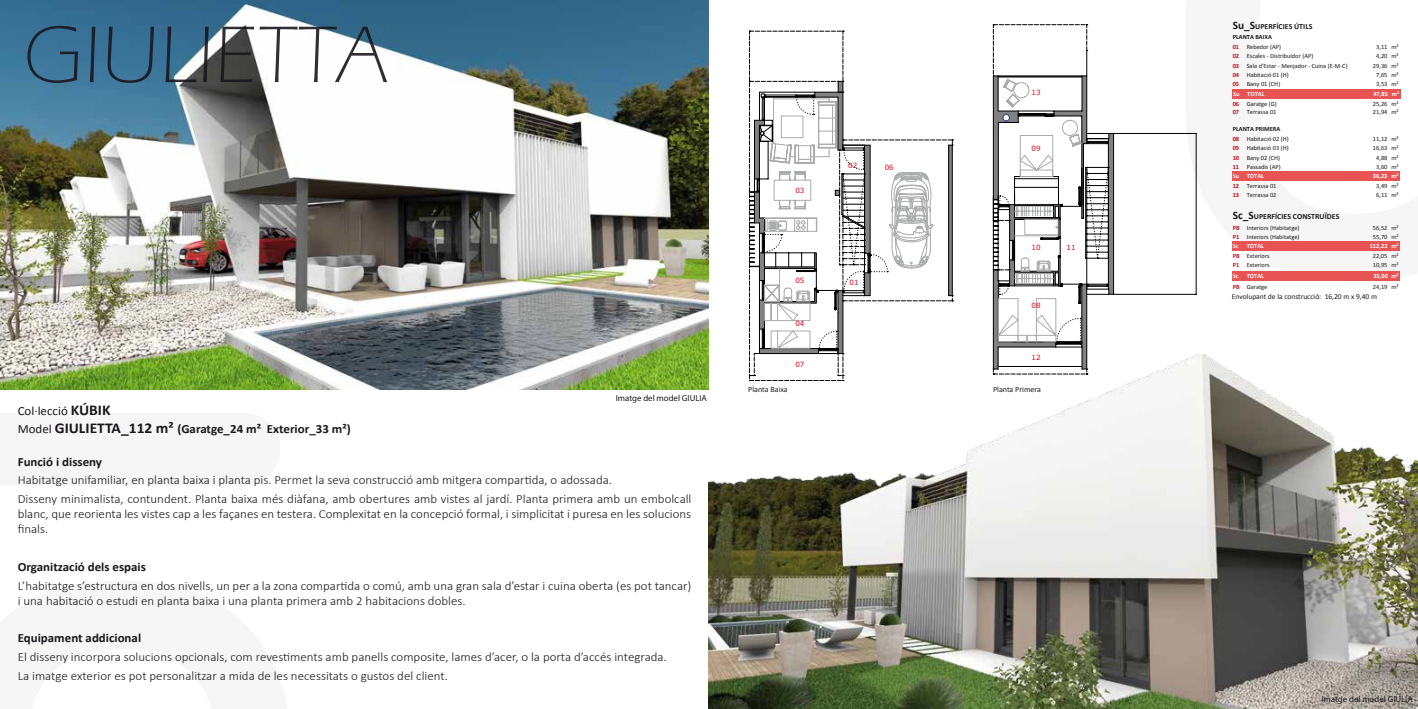
<style>
.page{position:relative;width:1418px;height:709px;background:#fff}
.page>*{position:absolute;margin:0;border:0;box-sizing:border-box;transform-origin:0 0}
.t1{font:300 83.12px "Eras ITC";color:#1a171c}
.t2{font:300 12.5px/18.8px "Calibri";color:#1a171c;scale:1.04 1}
.t3{font:700 12.5px/18px "Calibri";color:#1a171c;scale:1.04 1}
.t4{font:8.75px "Myriad Pro";color:#1a171c}
.t5{font:8px "Calibri";color:#1a171c}
.t6{font:700 7.88px "Calibri";color:#1a171c}
.t7{font:7.5px "Calibri";color:#1a171c}
.t8{font:7.12px "Verdana";color:#e2001a}
.t9{font:6.38px "Calibri";color:#1a171c}
.t10{font:700 6.38px "Calibri";color:#fff}
.t11{font:700 6.38px "Calibri";color:#1a171c}
.s1{font-weight:400}
.s2{font-size:15px}
.s3{font-size:11.38px}
.s4{font-weight:700;color:#bf0c1d}
</style>
<div class="page">
<svg style="left:1186px;top:89px;width:215px;height:192px"></svg>
<hr style="left:1195px;top:133px;width:1px;height:161px;background:#000">
<hr style="left:1113px;top:294px;width:83px;height:1px;background:#000">
<hr style="left:1113px;top:133px;width:83px;height:1px;background:#000">
<svg style="left:993px;top:24px;width:121px;height:330px"></svg>
<svg style="left:749px;top:31px;width:204px;height:323px"></svg>
<div style="left:1232px;top:89px;width:14px;height:10px;background:#e85354"></div>
<div style="left:1245px;top:89px;width:116px;height:10px;background:#e85354"></div>
<div style="left:1360px;top:89px;width:29px;height:10px;background:#e85354"></div>
<div style="left:1389px;top:89px;width:11px;height:10px;background:#e85354"></div>
<div style="left:1231px;top:171px;width:14px;height:10px;background:#e85354"></div>
<div style="left:1245px;top:171px;width:115px;height:10px;background:#e85354"></div>
<div style="left:1360px;top:171px;width:28px;height:10px;background:#e85354"></div>
<div style="left:1388px;top:171px;width:11px;height:10px;background:#e85354"></div>
<div style="left:1231px;top:272px;width:14px;height:9px;background:#e85354"></div>
<div style="left:1245px;top:272px;width:115px;height:9px;background:#e85354"></div>
<div style="left:1360px;top:272px;width:28px;height:9px;background:#e85354"></div>
<div style="left:1388px;top:272px;width:11px;height:9px;background:#e85354"></div>
<div style="left:1231px;top:241px;width:14px;height:10px;background:#e85354"></div>
<div style="left:1245px;top:241px;width:115px;height:10px;background:#e85354"></div>
<div style="left:1360px;top:241px;width:28px;height:10px;background:#e85354"></div>
<div style="left:1388px;top:241px;width:11px;height:10px;background:#e85354"></div>
<img style="left:0;top:0;width:709px;height:390px">
<img style="left:709px;top:354px;width:708px;height:355px">
<h1 class="t1" style="left:23px;top:9px;width:368px">GIULIETTA</h1>
<p class="t4" style="left:615px;top:392px;width:93px">Imatge del model GIULIA</p>
<p class="t3" style="left:18px;top:401px;width:322px"><span class="s1">Col·lecció</span> <span class="s2">KÚBIK<br></span><span class="s1">Model</span> <span class="s2">GIULIETTA_112 m²</span> (Garatge_24 m² Exterior_33 m²)</p>
<p class="t3" style="left:18px;top:452px;width:83px">Funció i disseny</p>
<p class="t2" style="left:18px;top:471px;width:649px">Habitatge unifamiliar, en planta baixa i planta pis. Permet la seva construcció amb mitgera compartida, o adossada.<br>Disseny minimalista, contundent. Planta baixa més diàfana, amb obertures amb vistes al jardí. Planta primera amb un embolcall</p>
<p class="t2" style="left:18px;top:506px;width:649px;line-height:15px">blanc, que reorienta les vistes cap a les façanes en testera. Complexitat en la concepció formal, i simplicitat i puresa en les solucions finals.</p>
<p class="t3" style="left:18px;top:557px;width:125px">Organització dels espais</p>
<p class="t2" style="left:18px;top:577px;width:649px;line-height:15px">L’habitatge s’estructura en dos nivells, un per a la zona compartida o comú, amb una gran sala d’estar i cuina oberta (es pot tancar) i una habitació o estudi en planta baixa i una planta primera amb 2 habitacions dobles.</p>
<p class="t3" style="left:18px;top:629px;width:120px">Equipament addicional</p>
<p class="t2" style="left:18px;top:647px;width:625px">El disseny incorpora solucions opcionals, com revestiments amb panells composite, lames d’acer, o la porta d’accés integrada.<br>La imatge exterior es pot personalitzar a mida de les necessitats o gustos del client.</p>
<p class="t8" style="left:795px;top:186px;width:11px">03</p>
<p class="t8" style="left:795px;top:276px;width:11px">05</p>
<p class="t8" style="left:795px;top:318px;width:11px">04</p>
<p class="t5" style="left:748px;top:384px;width:41px">Planta Baixa</p>
<p class="t8" style="left:795px;top:359px;width:11px">07</p>
<p class="t8" style="left:848px;top:161px;width:11px">02</p>
<p class="t8" style="left:884px;top:162px;width:11px">06</p>
<p class="t8" style="left:849px;top:277px;width:11px">01</p>
<p class="t8" style="left:1031px;top:87px;width:11px">13</p>
<p class="t8" style="left:1031px;top:143px;width:11px">09</p>
<p class="t8" style="left:1031px;top:242px;width:11px">10</p>
<p class="t8" style="left:1066px;top:242px;width:11px">11</p>
<p class="t8" style="left:1031px;top:300px;width:11px">08</p>
<p class="t8" style="left:1031px;top:352px;width:11px">12</p>
<p class="t5" style="left:993px;top:384px;width:49px">Planta Primera</p>
<p class="t6" style="left:1232px;top:21px;width:81px"><span class="s3">Su_S</span>UPERFÍCIES ÚTILS</p>
<p class="t11" style="left:1232px;top:33px;width:41px">PLANTA BAIXA</p>
<p class="t9" style="left:1232px;top:43px;width:50px"><span class="s4">01</span> Rebedor (AP)</p>
<p class="t9" style="left:1376px;top:43px;width:24px">3,11 m²</p>
<p class="t9" style="left:1232px;top:52px;width:82px"><span class="s4">02</span> Escales - Distribuïdor (AP)</p>
<p class="t9" style="left:1376px;top:52px;width:24px">4,20 m²</p>
<p class="t9" style="left:1232px;top:61px;width:116px"><span class="s4">03</span> Sala d'Estar - Menjador - Cuina (E-M-C)</p>
<p class="t9" style="left:1372px;top:61px;width:27px">29,36 m²</p>
<p class="t9" style="left:1232px;top:71px;width:57px"><span class="s4">04</span> Habitació 01 (H)</p>
<p class="t9" style="left:1376px;top:71px;width:24px">7,65 m²</p>
<p class="t9" style="left:1232px;top:80px;width:49px"><span class="s4">05</span> Bany 01 (CH)</p>
<p class="t9" style="left:1376px;top:80px;width:24px">3,53 m²</p>
<p class="t9" style="left:1232px;top:99px;width:46px"><span class="s4">06</span> Garatge (G)</p>
<p class="t9" style="left:1372px;top:99px;width:27px">25,26 m²</p>
<p class="t10" style="left:1233px;top:90px;width:33px">Su TOTAL</p>
<p class="t10" style="left:1373px;top:90px;width:27px">47,85 m²</p>
<p class="t9" style="left:1232px;top:108px;width:45px"><span class="s4">07</span> Terrassa 01</p>
<p class="t9" style="left:1372px;top:108px;width:27px">21,94 m²</p>
<p class="t9" style="left:1232px;top:135px;width:57px"><span class="s4">08</span> Habitació 02 (H)</p>
<p class="t9" style="left:1372px;top:135px;width:27px">11,12 m²</p>
<p class="t9" style="left:1232px;top:144px;width:57px"><span class="s4">09</span> Habitació 03 (H)</p>
<p class="t9" style="left:1372px;top:144px;width:27px">16,63 m²</p>
<p class="t9" style="left:1232px;top:153px;width:49px"><span class="s4">10</span> Bany 02 (CH)</p>
<p class="t9" style="left:1375px;top:153px;width:24px">4,88 m²</p>
<p class="t9" style="left:1232px;top:163px;width:50px"><span class="s4">11</span> Passadis (AP)</p>
<p class="t9" style="left:1376px;top:163px;width:24px">3,60 m²</p>
<p class="t10" style="left:1232px;top:172px;width:33px">Su TOTAL</p>
<p class="t10" style="left:1372px;top:172px;width:27px">36,23 m²</p>
<p class="t9" style="left:1232px;top:181px;width:45px"><span class="s4">12</span> Terrassa 01</p>
<p class="t9" style="left:1375px;top:181px;width:24px">3,49 m²</p>
<p class="t9" style="left:1232px;top:191px;width:45px"><span class="s4">13</span> Terrassa 02</p>
<p class="t9" style="left:1375px;top:191px;width:24px">6,11 m²</p>
<p class="t9" style="left:1232px;top:224px;width:68px"><span class="s4">PB</span> Interiors (Habitatge)</p>
<p class="t9" style="left:1372px;top:224px;width:27px">56,52 m²</p>
<p class="t9" style="left:1232px;top:261px;width:39px"><span class="s4">P1</span> Exteriors</p>
<p class="t9" style="left:1372px;top:261px;width:27px">10,95 m²</p>
<p class="t9" style="left:1232px;top:283px;width:36px"><span class="s4">PB</span> Garatge</p>
<p class="t9" style="left:1372px;top:283px;width:27px">24,19 m²</p>
<p class="t11" style="left:1232px;top:125px;width:49px">PLANTA PRIMERA</p>
<p class="t6" style="left:1232px;top:211px;width:108px"><span class="s3">Sc_S</span>UPERFÍCIES CONSTRUÏDES</p>
<p class="t9" style="left:1232px;top:232px;width:68px"><span class="s4">P1</span> Interiors (Habitatge)</p>
<p class="t9" style="left:1372px;top:232px;width:27px">55,70 m²</p>
<p class="t9" style="left:1232px;top:252px;width:39px"><span class="s4">PB</span> Exteriors</p>
<p class="t9" style="left:1372px;top:252px;width:27px">22,05 m²</p>
<p class="t10" style="left:1232px;top:272px;width:7px">Sc</p>
<p class="t10" style="left:1246px;top:272px;width:19px">TOTAL</p>
<p class="t10" style="left:1373px;top:272px;width:27px">33,00 m²</p>
<p class="t10" style="left:1232px;top:242px;width:7px">Sc</p>
<p class="t10" style="left:1246px;top:242px;width:19px">TOTAL</p>
<p class="t10" style="left:1369px;top:242px;width:31px">112,22 m²</p>
<p class="t7" style="left:1231px;top:292px;width:147px">Envolupant de la construcció: 16,20 m x 9,40 m</p>
<p class="t4" style="left:1321px;top:693px;width:93px">Imatge del model GIULIA</p>
</div>
